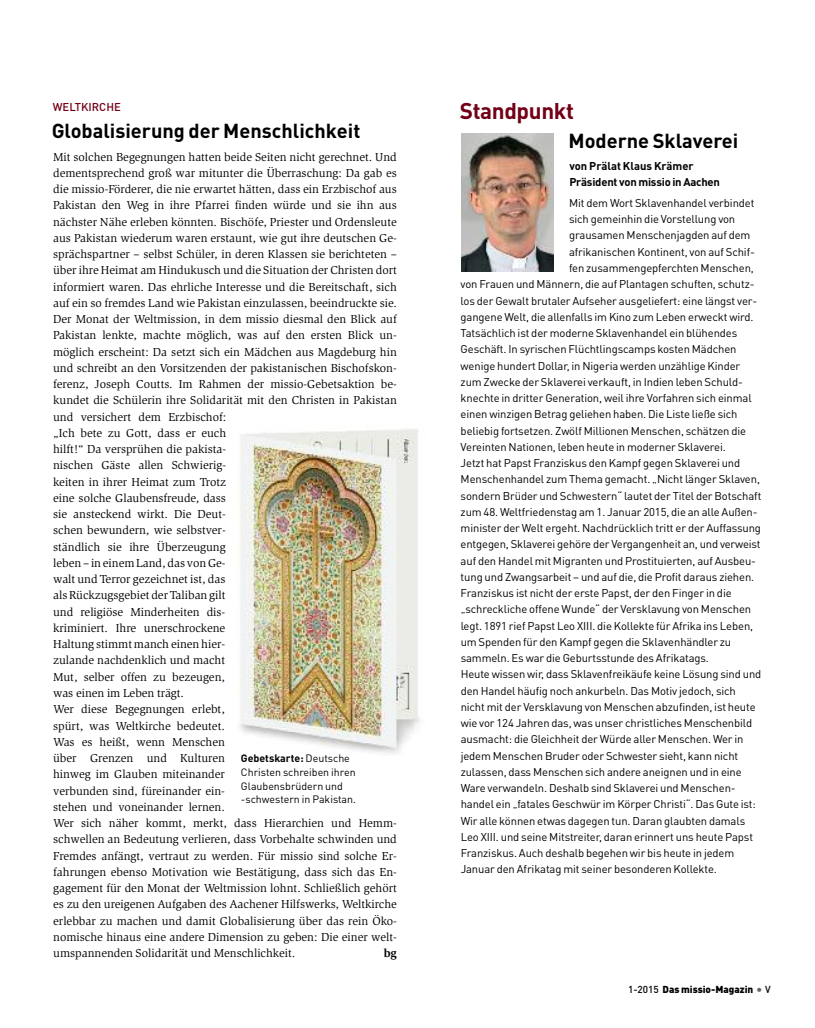
<style>
.page{position:relative;width:815px;height:1028px;background:#fff}
.page>*{position:absolute;margin:0;border:0;box-sizing:border-box;transform-origin:0 0}
.t1{font:700 22.5px "DIN Pro";letter-spacing:-.015em;color:#720016}
.t2{font:700 20px "DIN Pro";color:#000}
.t3{font:11.88px/16.2px "Slimbach Std";color:#000}
.t4{font:700 11.88px "Slimbach Std";color:#000}
.t5{font:11.25px "DIN Pro";letter-spacing:-.01em;color:#000}
.t6{font:700 11.25px/16.2px "DIN Pro";letter-spacing:-.015em;color:#000}
.t7{font:500 11.25px "DIN Pro";color:#720016}
.t8{font:10.62px/13.8px "DIN Pro";color:#000}
.t9{font:900 10px "DIN Pro";color:#000}
.s1{font-weight:700}
.s2{font-weight:500}
.s3{font-weight:500;font-size:12.5px;color:#666}
</style>
<div class="page">
<img style="left:461px;top:133px;width:93px;height:138px">
<img style="left:239px;top:429px;width:181px;height:325px">
<p class="t7" style="left:53px;top:101px;width:70px">WELTKIRCHE</p>
<h2 class="t2" style="left:52px;top:119px;width:310px">Globalisierung der Menschlichkeit</h2>
<p class="t3" style="left:53px;top:149px;width:345px">Mit solchen Begegnungen hatten beide Seiten nicht gerechnet. Und dementsprechend groß war mitunter die Überraschung: Da gab es die missio-Förderer, die nie erwartet hätten, dass ein Erzbischof aus Pakistan den Weg in ihre Pfarrei finden würde und sie ihn aus nächster Nähe erleben könnten. Bischöfe, Priester und Ordensleute aus Pakistan wiederum waren erstaunt, wie gut ihre deutschen Ge&shy;sprächspartner – selbst Schüler, in deren Klassen sie berichteten – über ihre Heimat am Hindukusch und die Situation der Christen dort informiert waren. Das ehrliche Interesse und die Bereitschaft, sich auf ein so fremdes Land wie Pakistan einzulassen, beeindruckte sie.<br>Der Monat der Weltmission, in dem missio diesmal den Blick auf Pakistan lenkte, machte möglich, was auf den ersten Blick un&shy;möglich erscheint: Da setzt sich ein Mädchen aus Magdeburg hin und schreibt an den Vorsitzenden der pakistanischen Bischofskon&shy;ferenz, Joseph Coutts. Im Rahmen der missio-Gebetsaktion be&shy;kundet die Schülerin ihre Solidarität mit den Christen in Pakistan und versichert dem Erzbischof:<br>„Ich bete zu Gott, dass er euch<br>hilft!“ Da versprühen die pakista-<br>nischen Gäste allen Schwierig-<br>keiten in ihrer Heimat zum Trotz<br>eine solche Glaubensfreude, dass<br>sie ansteckend wirkt. Die Deut-<br>schen bewundern, wie selbstver-<br>ständlich sie ihre Überzeugung<br>leben – in einem Land, das vonGe-<br>walt und Terror gezeichnet ist, das<br>alsRückzugsgebiet derTaliban gilt<br>und religiöse Minderheiten dis-<br>kriminiert. Ihre unerschrockene<br>Haltung stimmt manch einen hier-<br>zulande nachdenklich und macht<br>Mut, selber offen zu bezeugen,<br>was einen im Leben trägt.<br>Wer diese Begegnungen erlebt,<br>spürt, was Weltkirche bedeutet.<br>Was es heißt, wenn Menschen<br>über Grenzen und Kulturen<br>hinweg im Glauben miteinander<br>verbunden sind, füreinander ein-<br>stehen und voneinander lernen.<br>Wer sich näher kommt, merkt, dass Hierarchien und Hemm&shy;schwellen an Bedeutung verlieren, dass Vorbehalte schwinden und Fremdes anfängt, vertraut zu werden. Für missio sind solche Er&shy;fahrungen ebenso Motivation wie Bestätigung, dass sich das En&shy;gagement für den Monat der Weltmission lohnt. Schließlich gehört es zu den ureigenen Aufgaben des Aachener Hilfswerks, Weltkirche erlebbar zu machen und damit Globalisierung über das rein Öko&shy;nomische hinaus eine andere Dimension zu geben: Die einer welt&shy;umspannenden Solidarität und Menschlichkeit.</p>
<p class="t8" style="left:241px;top:751px;width:117px"><span class="s1">Gebetskarte:</span> Deutsche<br>Christen schreiben ihren<br>Glaubensbrüdern und -schwestern in Pakistan.</p>
<p class="t4" style="left:384px;top:948px;width:15px">bg</p>
<h1 class="t1" style="left:460px;top:98px;width:116px">Standpunkt</h1>
<h2 class="t2" style="left:568px;top:129px;width:171px">Moderne Sklaverei</h2>
<p class="t6" style="left:569px;top:157px;width:152px">von Prälat Klaus Krämer<br>Präsident von missio in Aachen</p>
<p class="t5" style="left:569px;top:196px;width:187px">Mit dem Wort Sklavenhandel verbindet</p>
<p class="t5" style="left:569px;top:212px;width:168px">sich gemeinhin die Vorstellung von</p>
<p class="t5" style="left:569px;top:229px;width:183px">grausamen Menschenjagden auf dem</p>
<p class="t5" style="left:569px;top:245px;width:187px">afrikanischen Kontinent, von auf Schif-</p>
<p class="t5" style="left:569px;top:261px;width:186px">fen zusammengepferchten Menschen,</p>
<p class="t5" style="left:461px;top:277px;width:295px">von Frauen und Männern, die auf Plantagen schuften, schutz-</p>
<p class="t5" style="left:461px;top:294px;width:298px">los der Gewalt brutaler Aufseher ausgeliefert: eine längst ver-</p>
<p class="t5" style="left:461px;top:310px;width:294px">gangene Welt, die allenfalls im Kino zum Leben erweckt wird.</p>
<p class="t5" style="left:461px;top:326px;width:278px">Tatsächlich ist der moderne Sklavenhandel ein blühendes</p>
<p class="t5" style="left:461px;top:342px;width:277px">Geschäft. In syrischen Flüchtlingscamps kosten Mädchen</p>
<p class="t5" style="left:461px;top:359px;width:281px">wenige hundert Dollar, in Nigeria werden unzählige Kinder</p>
<p class="t5" style="left:461px;top:375px;width:284px">zum Zwecke der Sklaverei verkauft, in Indien leben Schuld-</p>
<p class="t5" style="left:461px;top:391px;width:293px">knechte in dritter Generation, weil ihre Vorfahren sich einmal</p>
<p class="t5" style="left:461px;top:407px;width:278px">einen winzigen Betrag geliehen haben. Die Liste ließe sich</p>
<p class="t5" style="left:461px;top:424px;width:287px">beliebig fortsetzen. Zwölf Millionen Menschen, schätzen die</p>
<p class="t5" style="left:461px;top:440px;width:267px">Vereinten Nationen, leben heute in moderner Sklaverei.</p>
<p class="t5" style="left:461px;top:456px;width:281px">Jetzt hat Papst Franziskus den Kampf gegen Sklaverei und</p>
<p class="t5" style="left:461px;top:472px;width:301px">Menschenhandel zum Thema gemacht. „Nicht länger Sklaven,</p>
<p class="t5" style="left:461px;top:489px;width:302px">sondern Brüder und Schwestern“ lautet der Titel der Botschaft</p>
<p class="t5" style="left:461px;top:505px;width:298px">zum 48. Weltfriedenstag am 1. Januar 2015, die an alle Außen-</p>
<p class="t5" style="left:461px;top:521px;width:302px">minister der Welt ergeht. Nachdrücklich tritt er der Auffassung</p>
<p class="t5" style="left:461px;top:537px;width:302px">entgegen, Sklaverei gehöre der Vergangenheit an, und verweist</p>
<p class="t5" style="left:461px;top:554px;width:297px">auf den Handel mit Migranten und Prostituierten, auf Ausbeu-</p>
<p class="t5" style="left:461px;top:570px;width:295px">tung und Zwangsarbeit – und auf die, die Profit daraus ziehen.</p>
<p class="t5" style="left:461px;top:586px;width:273px">Franziskus ist nicht der erste Papst, der den Finger in die</p>
<p class="t5" style="left:461px;top:602px;width:292px">„schreckliche offene Wunde“ der Versklavung von Menschen</p>
<p class="t5" style="left:461px;top:619px;width:294px">legt. 1891 rief Papst Leo XIII. die Kollekte für Afrika ins Leben,</p>
<p class="t5" style="left:461px;top:635px;width:272px">um Spenden für den Kampf gegen die Sklavenhändler zu</p>
<p class="t5" style="left:461px;top:651px;width:250px">sammeln. Es war die Geburtsstunde des Afrikatags.</p>
<p class="t5" style="left:461px;top:667px;width:302px">Heute wissen wir, dass Sklavenfreikäufe keine Lösung sind und</p>
<p class="t5" style="left:461px;top:684px;width:277px">den Handel häufig noch ankurbeln. Das Motiv jedoch, sich</p>
<p class="t5" style="left:461px;top:700px;width:296px">nicht mit der Versklavung von Menschen abzufinden, ist heute</p>
<p class="t5" style="left:461px;top:716px;width:293px">wie vor 124 Jahren das, was unser christliches Menschenbild</p>
<p class="t5" style="left:461px;top:732px;width:284px">ausmacht: die Gleichheit der Würde aller Menschen. Wer in</p>
<p class="t5" style="left:461px;top:749px;width:279px">jedem Menschen Bruder oder Schwester sieht, kann nicht</p>
<p class="t5" style="left:461px;top:765px;width:283px">zulassen, dass Menschen sich andere aneignen und in eine</p>
<p class="t5" style="left:461px;top:781px;width:276px">Ware verwandeln. Deshalb sind Sklaverei und Menschen-</p>
<p class="t5" style="left:461px;top:797px;width:297px">handel ein „fatales Geschwür im Körper Christi“. Das Gute ist:</p>
<p class="t5" style="left:461px;top:814px;width:286px">Wir alle können etwas dagegen tun. Daran glaubten damals</p>
<p class="t5" style="left:461px;top:830px;width:294px">Leo XIII. und seine Mitstreiter, daran erinnert uns heute Papst</p>
<p class="t5" style="left:461px;top:846px;width:275px">Franziskus. Auch deshalb begehen wir bis heute in jedem</p>
<p class="t5" style="left:461px;top:862px;width:258px">Januar den Afrikatag mit seiner besonderen Kollekte.</p>
<p class="t9" style="left:628px;top:983px;width:144px"><span class="s2">1-2015</span> Das missio-Magazin <span class="s3">•</span> <span class="s2">V</span></p>
</div>
